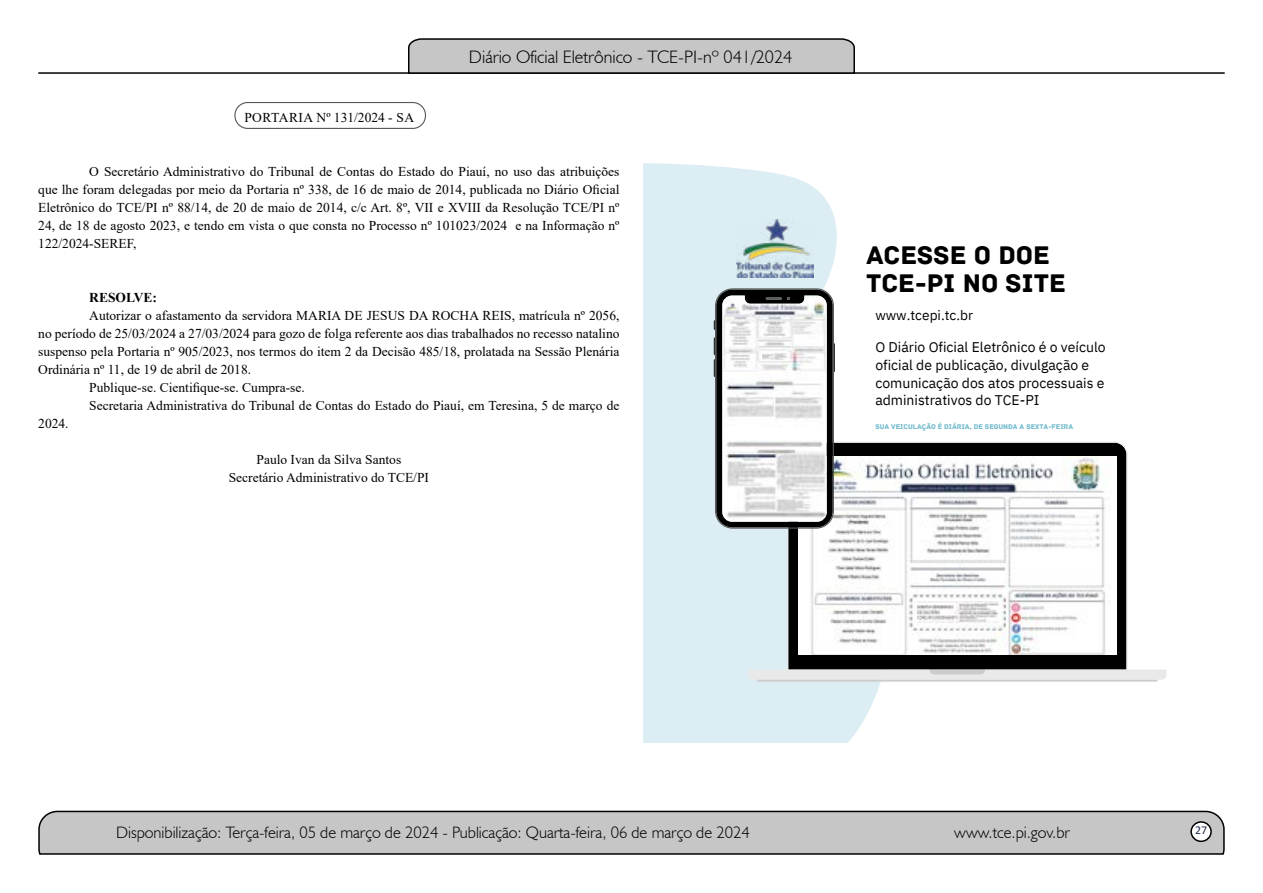
<style>
.page{position:relative;width:1263px;height:893px;background:#fff}
.page>*{position:absolute;margin:0;border:0;box-sizing:border-box;transform-origin:0 0}
.t1{font:26.85px/28px "Archive";color:#000}
.t2{font:300 18px "Humanist 521 BT";color:#000}
.t3{font:300 16.5px "Humanist 521 BT";color:#000}
.t4{font:13.95px/17.7px "IBM Plex Sans";color:#000}
.t5{font:13.65px "IBM Plex Sans";color:#000}
.t6{font:13.5px/18px "Times New Roman";color:#000;text-align:justify}
.t7{font:700 13.5px "Times New Roman";color:#000}
.t8{font:12px "Calibri";color:#212d4c}
.t9{font:7.2px "Archive";color:#72bbce}
</style>
<div class="page">
<svg style="left:38px;top:810px;width:1187px;height:45px;background:#b9b9b9"></svg>
<div style="left:1191px;top:822px;width:20px;height:19px;background:#fff;border-radius:50%"></div>
<div style="left:1190px;top:821px;width:22px;height:21px;border:2px solid #000;border-radius:50%"></div>
<hr style="left:38px;top:72px;width:1187px;height:2px;background:#000">
<svg style="left:407px;top:38px;width:449px;height:36px;background:#b4b4b4"></svg>
<div style="left:234px;top:102px;width:192px;height:27px;border:1px solid #575756;border-radius:13px"></div>
<svg style="left:643px;top:163px;width:238px;height:580px;fill:#dceef3"></svg>
<svg style="left:748px;top:442px;width:418px;height:238px"></svg>
<svg style="left:757px;top:670px;width:401px;height:12px;background:#e3e3e3"></svg>
<img style="left:798px;top:456px;width:318px;height:199px">
<img style="left:917px;top:602px;width:81px;height:21px">
<svg style="left:714px;top:288px;width:121px;height:241px"></svg>
<img style="left:763px;top:353px;width:23px;height:6px">
<img style="left:736px;top:220px;width:77px;height:57px">
<p class="t6" style="left:244px;top:108px;width:171px">PORTARIA Nº 131/2024 - SA</p>
<h2 class="t2" style="left:469px;top:46px;width:325px">Diário Oficial Eletrônico - TCE-PI-nº 041/2024</h2>
<p class="t6" style="left:38px;top:162px;width:583px;text-indent:51px">O Secretário Administrativo do Tribunal de Contas do Estado do Piauí, no uso das atribuições que lhe foram delegadas por meio da Portaria nº 338, de 16 de maio de 2014, publicada no Diário Oficial Eletrônico do TCE/PI nº 88/14, de 20 de maio de 2014, c/c Art. 8º, VII e XVIII da Resolução TCE/PI nº 24, de 18 de agosto 2023, e tendo em vista o que consta no Processo nº 101023/2024 e na Informação nº 122/2024-SEREF,</p>
<p class="t7" style="left:89px;top:288px;width:69px">RESOLVE:</p>
<p class="t6" style="left:89px;top:306px;width:532px">Autorizar o afastamento da servidora MARIA DE JESUS DA ROCHA REIS, matrícula nº 2056,</p>
<p class="t6" style="left:38px;top:324px;width:583px">no período de 25/03/2024 a 27/03/2024 para gozo de folga referente aos dias trabalhados no recesso natalino</p>
<p class="t6" style="left:38px;top:342px;width:583px">suspenso pela Portaria nº 905/2023, nos termos do item 2 da Decisão 485/18, prolatada na Sessão Plenária</p>
<p class="t6" style="left:38px;top:360px;width:214px">Ordinária nº 11, de 19 de abril de 2018.</p>
<p class="t6" style="left:89px;top:378px;width:217px">Publique-se. Cientifique-se. Cumpra-se.</p>
<p class="t6" style="left:89px;top:396px;width:532px">Secretaria Administrativa do Tribunal de Contas do Estado do Piauí, em Teresina, 5 de março de</p>
<p class="t6" style="left:38px;top:414px;width:32px">2024.</p>
<p class="t6" style="left:229px;top:450px;width:202px;text-align:center">Paulo Ivan da Silva Santos<br>Secretário Administrativo do TCE/PI</p>
<h1 class="t1" style="left:866px;top:241px;width:201px">ACESSE O DOE<br>TCE-PI NO SITE</h1>
<p class="t5" style="left:875px;top:305px;width:99px">www.tcepi.tc.br</p>
<p class="t4" style="left:875px;top:337px;width:232px">O Diário Oficial Eletrônico é o veículo oficial de publicação, divulgação e comunicação dos atos processuais e administrativos do TCE-PI</p>
<p class="t9" style="left:875px;top:422px;width:199px">SUA VEICULAÇÃO É DIÁRIA, DE SEGUNDA A SEXTA-FEIRA</p>
<p class="t3" style="left:116px;top:822px;width:635px">Disponibilização: Terça-feira, 05 de março de 2024 - Publicação: Quarta-feira, 06 de março de 2024</p>
<p class="t3" style="left:954px;top:822px;width:117px">www.tce.pi.gov.br</p>
<p class="t8" style="left:1195px;top:821px;width:14px">27</p>
</div>
